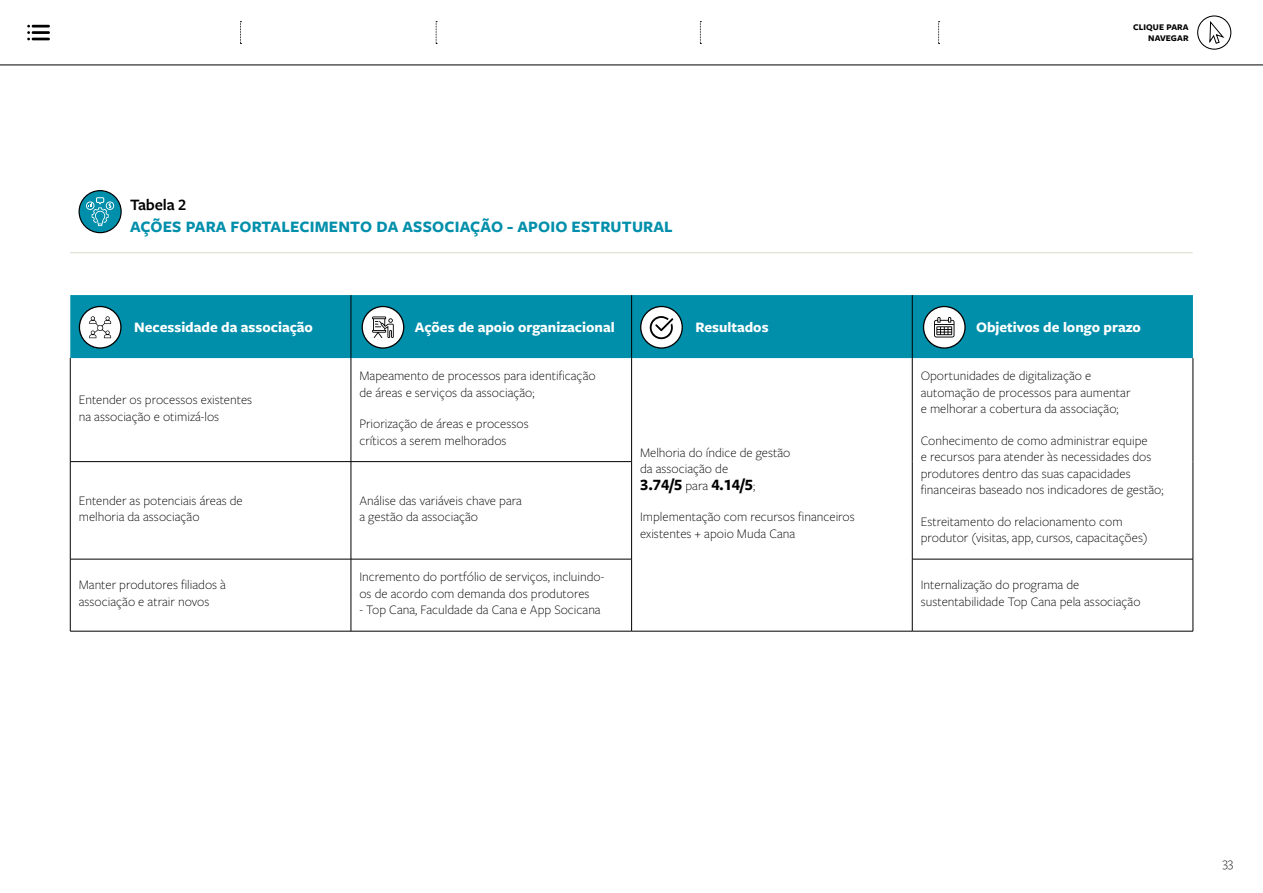
<style>
.page{position:relative;width:1263px;height:893px;background:#fff}
.page>*{position:absolute;margin:0;border:0;box-sizing:border-box;transform-origin:0 0}
.t1{font:700 16.5px "Freight Sans Pro";letter-spacing:.01em;color:#008fab}
.t2{font:700 16.5px "Freight Sans Pro";color:#000}
.t3{font:600 16.5px "Freight Sans Pro";letter-spacing:-.01em;color:#000}
.t4{font:700 15px "Freight Sans Pro";color:#fff}
.t5{font:300 13.5px/16.5px "Freight Sans Pro";color:#000}
.t6{font:700 9px/10.5px "Freight Sans Pro";letter-spacing:.01em;color:#000;text-align:right}
.s1{font-weight:300;font-size:13.5px}
</style>
<div class="page">
<div style="left:70px;top:295px;width:1123px;height:63px;background:#008fab"></div>
<hr style="left:632px;top:631px;width:280px;height:1px;background:#000">
<hr style="left:70px;top:461px;width:281px;height:1px;background:#000">
<hr style="left:351px;top:461px;width:281px;height:1px;background:#000">
<hr style="left:70px;top:559px;width:281px;height:1px;background:#000">
<hr style="left:351px;top:559px;width:281px;height:1px;background:#000">
<hr style="left:912px;top:559px;width:281px;height:1px;background:#000">
<hr style="left:351px;top:358px;width:1px;height:103px;background:#000">
<hr style="left:631px;top:358px;width:1px;height:103px;background:#000">
<hr style="left:912px;top:358px;width:1px;height:104px;background:#000">
<hr style="left:912px;top:462px;width:1px;height:97px;background:#000">
<hr style="left:351px;top:462px;width:1px;height:97px;background:#000">
<hr style="left:631px;top:462px;width:1px;height:97px;background:#000">
<hr style="left:351px;top:559px;width:1px;height:72px;background:#000">
<hr style="left:631px;top:559px;width:1px;height:72px;background:#000">
<hr style="left:912px;top:559px;width:1px;height:72px;background:#000">
<hr style="left:351px;top:295px;width:1px;height:63px;background:#000">
<hr style="left:631px;top:295px;width:1px;height:63px;background:#000">
<hr style="left:912px;top:295px;width:1px;height:63px;background:#000">
<hr style="left:70px;top:631px;width:281px;height:1px;background:#000">
<hr style="left:351px;top:631px;width:281px;height:1px;background:#000">
<hr style="left:912px;top:631px;width:281px;height:1px;background:#000">
<hr style="left:70px;top:358px;width:1px;height:103px;background:#000">
<hr style="left:1193px;top:358px;width:1px;height:104px;background:#000">
<hr style="left:1193px;top:462px;width:1px;height:97px;background:#000">
<hr style="left:70px;top:462px;width:1px;height:97px;background:#000">
<hr style="left:70px;top:559px;width:1px;height:72px;background:#000">
<hr style="left:1193px;top:559px;width:1px;height:72px;background:#000">
<hr style="left:70px;top:252px;width:1123px;height:1px;background:#dddccb">
<svg style="left:79px;top:306px;width:42px;height:42px"></svg>
<div style="left:79px;top:306px;width:43px;height:43px;border:1px solid #000;border-radius:50%"></div>
<svg style="left:89px;top:316px;width:22px;height:22px"></svg>
<svg style="left:923px;top:306px;width:42px;height:42px"></svg>
<div style="left:923px;top:306px;width:43px;height:43px;border:1px solid #000;border-radius:50%"></div>
<svg style="left:934px;top:317px;width:20px;height:20px"></svg>
<div style="left:641px;top:306px;width:41px;height:42px;background:#fff;border-radius:50%"></div>
<div style="left:640px;top:306px;width:43px;height:43px;border:1px solid #000;border-radius:50%"></div>
<svg style="left:650px;top:316px;width:23px;height:23px"></svg>
<div style="left:362px;top:306px;width:42px;height:42px;background:#fff;border-radius:50%"></div>
<div style="left:362px;top:306px;width:42px;height:43px;border:1px solid #000;border-radius:50%"></div>
<svg style="left:372px;top:316px;width:22px;height:22px"></svg>
<svg style="left:79px;top:191px;width:42px;height:42px"></svg>
<div style="left:79px;top:190px;width:43px;height:43px;border:1px solid #000;border-radius:50%"></div>
<svg style="left:86px;top:197px;width:28px;height:29px"></svg>
<hr style="left:0;top:65px;width:1263px;height:1px;background:#000">
<div style="left:1197px;top:15px;width:34px;height:35px;border:1px solid #000;border-radius:50%"></div>
<svg style="left:1209px;top:21px;width:15px;height:23px"></svg>
<svg style="left:436px;top:21px;width:1px;height:23px"></svg>
<svg style="left:240px;top:21px;width:1px;height:23px"></svg>
<svg style="left:700px;top:21px;width:1px;height:23px"></svg>
<svg style="left:938px;top:21px;width:2px;height:23px"></svg>
<svg style="left:27px;top:25px;width:23px;height:15px"></svg>
<p class="t3" style="left:130px;top:193px;width:58px">Tabela 2</p>
<p class="t1" style="left:130px;top:215px;width:544px">AÇÕES PARA FORTALECIMENTO DA ASSOCIAÇÃO - APOIO ESTRUTURAL</p>
<p class="t6" style="left:1133px;top:22px;width:57px">CLIQUE PARA<br>NAVEGAR</p>
<p class="t4" style="left:134px;top:316px;width:180px">Necessidade da associação</p>
<p class="t4" style="left:415px;top:316px;width:201px">Ações de apoio organizacional</p>
<p class="t4" style="left:695px;top:316px;width:75px">Resultados</p>
<p class="t4" style="left:976px;top:316px;width:166px">Objetivos de longo prazo</p>
<p class="t5" style="left:79px;top:391px;width:175px">Entender os processos existentes na associação e otimizá-los</p>
<p class="t5" style="left:359px;top:367px;width:238px">Mapeamento de processos para identificação de áreas e serviços da associação;</p>
<p class="t5" style="left:359px;top:415px;width:171px">Priorização de áreas e processos críticos a serem melhorados</p>
<p class="t5" style="left:79px;top:491px;width:166px">Entender as potenciais áreas de melhoria da associação</p>
<p class="t5" style="left:359px;top:491px;width:164px">Análise das variáveis chave para a gestão da associação</p>
<p class="t5" style="left:79px;top:576px;width:149px">Manter produtores filiados à associação e atrair novos</p>
<p class="t5" style="left:359px;top:568px;width:246px">Incremento do portfólio de serviços, incluindo&shy;os de acordo com demanda dos produtores</p>
<p class="t5" style="left:359px;top:601px;width:243px">- Top Cana, Faculdade da Cana e App Socicana</p>
<p class="t5" style="left:640px;top:443px;width:152px">Melhoria do índice de gestão da associação de</p>
<p class="t2" style="left:640px;top:473px;width:117px">3.74/5 <span class="s1">para</span> 4.14/5<span class="s1">;</span></p>
<p class="t5" style="left:640px;top:508px;width:216px">Implementação com recursos financeiros existentes + apoio Muda Cana</p>
<p class="t5" style="left:921px;top:367px;width:211px">Oportunidades de digitalização e automação de processos para aumentar e melhorar a cobertura da associação;</p>
<p class="t5" style="left:921px;top:431px;width:244px">Conhecimento de como administrar equipe<br>e recursos para atender às necessidades dos produtores dentro das suas capacidades financeiras baseado nos indicadores de gestão;</p>
<p class="t5" style="left:921px;top:512px;width:228px">Estreitamento do relacionamento com produtor (visitas, app, cursos, capacitações)</p>
<p class="t5" style="left:921px;top:576px;width:221px">Internalização do programa de sustentabilidade Top Cana pela associação</p>
<p class="t5" style="left:1222px;top:854px;width:12px">33</p>
</div>
